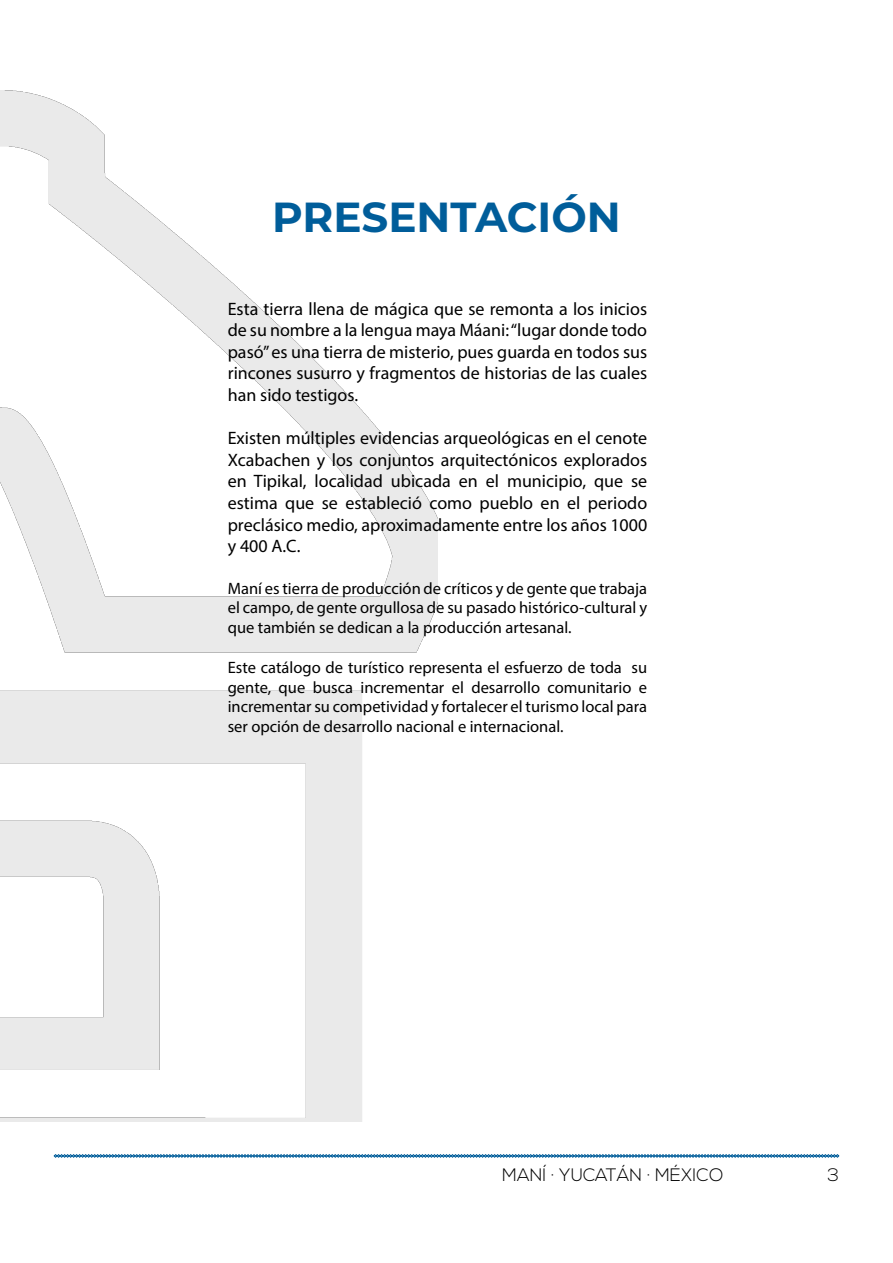
<style>
.page{position:relative;width:893px;height:1263px;background:#fff}
.page>*{position:absolute;margin:0;border:0;box-sizing:border-box;transform-origin:0 0}
.t1{font:700 42px "Montserrat";color:#005d9a}
.t2{font:18px/21.6px "Myriad Pro";color:#000;text-align:justify}
.t3{font:300 18px "Nexa";color:#000}
.t4{font:16.5px/19.8px "Myriad Pro";color:#000;text-align:justify}
</style>
<div class="page">
<img style="left:0;top:90px;width:437px;height:1031px">
<svg style="left:54px;top:1154px;width:785px;height:3px"></svg>
<h1 class="t1" style="left:272px;top:187px;width:350px">PRESENTACIÓN</h1>
<p class="t2" style="left:228px;top:297px;width:421px">Esta tierra llena de mágica que se remonta a los inicios de su nombre a la lengua maya Máani: “lugar donde todo pasó” es una tierra de misterio, pues guarda en todos sus rincones susurro y fragmentos de historias de las cuales han sido testigos.</p>
<p class="t2" style="left:228px;top:427px;width:421px">Existen múltiples evidencias arqueológicas en el cenote Xcabachen y los conjuntos arquitectónicos explorados en Tipikal, localidad ubicada en el municipio, que se estima que se estableció como pueblo en el periodo preclásico medio, aproximadamente entre los años 1000 y 400 A.C.</p>
<p class="t4" style="left:228px;top:578px;width:421px">Maní es tierra de producción de críticos y de gente que trabaja el campo, de gente orgullosa de su pasado histórico-cultural y que también se dedican a la producción artesanal.</p>
<p class="t4" style="left:228px;top:657px;width:421px">Este catálogo de turístico representa el esfuerzo de toda su gente, que busca incrementar el desarrollo comunitario e incrementar su competividad y fortalecer el turismo local para ser opción de desarrollo nacional e internacional.</p>
<p class="t3" style="left:502px;top:1164px;width:223px">MANÍ ∙ YUCATÁN ∙ MÉXICO</p>
<p class="t3" style="left:827px;top:1164px;width:13px">3</p>
</div>
